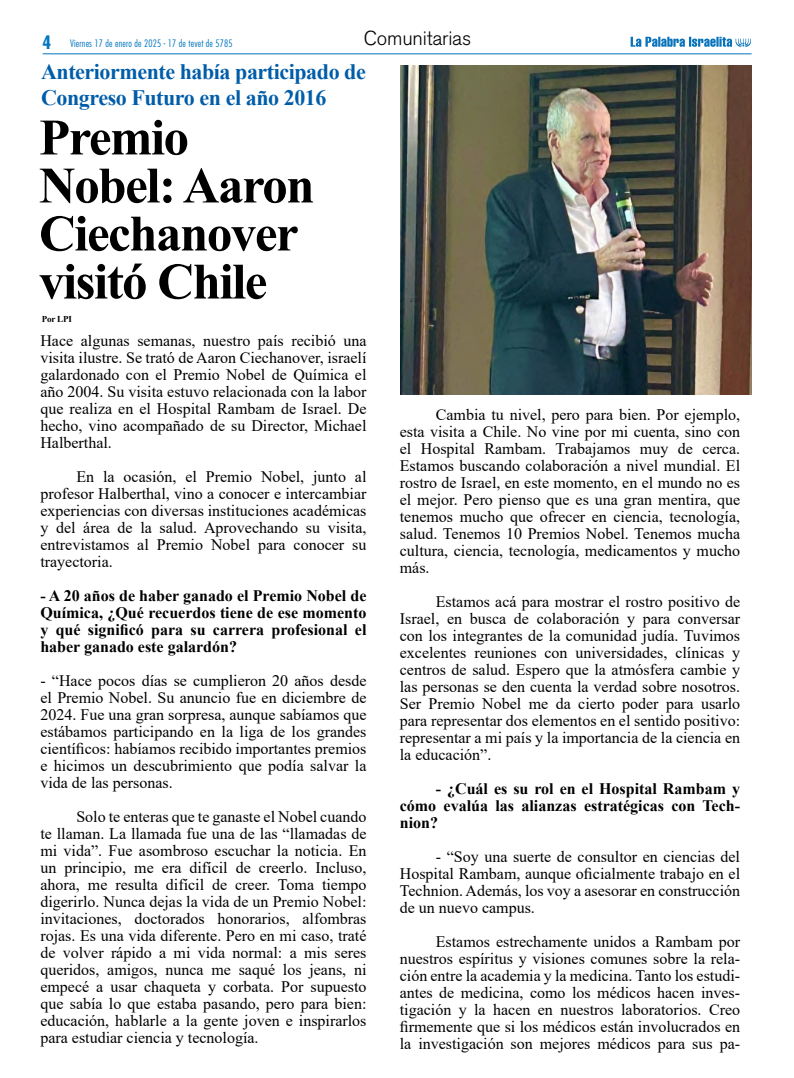
<style>
.page{position:relative;width:794px;height:1078px;background:#fff}
.page>*{position:absolute;margin:0;border:0;box-sizing:border-box;transform-origin:0 0}
.t1{font:700 51px/48px "Times New Roman";letter-spacing:-.03em;color:#000}
.t2{font:700 22px/26px "Times New Roman";letter-spacing:-.02em;color:#005da9}
.t3{font:300 20px "Akzidenz Grotesk BQ";letter-spacing:-.01em;color:#000}
.t4{font:16px/17px "Times New Roman";color:#000;text-align:justify}
.t5{font:700 16px/17px "Times New Roman";color:#000;text-align:justify}
.t6{font:300 condensed 10px "Futura Std";letter-spacing:.02em;color:#0075bf}
.t7{font:700 9px "Times New Roman";letter-spacing:-.02em;color:#000}
.s1{font-weight:700;font-size:18px}
</style>
<div class="page">
<img style="left:400px;top:65px;width:351px;height:329px">
<hr style="left:43px;top:53px;width:708px;height:1px;background:#0075bf">
<svg style="left:630px;top:37px;width:121px;height:10px"></svg>
<p class="t6" style="left:43px;top:38px;width:192px"><span class="s1">4</span> Viernes 17 de enero de 2025 - 17 de tevet de 5785</p>
<p class="t3" style="left:364px;top:27px;width:109px">Comunitarias</p>
<h2 class="t2" style="left:41px;top:58px;width:326px">Anteriormente había participado de<br>Congreso Futuro en el año 2016</h2>
<h1 class="t1" style="left:39px;top:112px;width:277px">Premio<br>Nobel: Aaron<br>Ciechanover visitó Chile</h1>
<p class="t4" style="left:40px;top:331px;width:328px">Hace algunas semanas, nuestro país recibió una visita ilustre. Se trató de Aaron Ciechanover, israelí galardonado con el Premio Nobel de Química el año 2004. Su visita estuvo relacionada con la labor que realiza en el Hospital Rambam de Israel. De hecho, vino acompañado de su Director, Michael Halberthal.</p>
<p class="t4" style="left:40px;top:467px;width:328px;text-indent:36px">En la ocasión, el Premio Nobel, junto al profesor Halberthal, vino a conocer e intercambiar experiencias con diversas instituciones académicas y del área de la salud. Aprovechando su visita, entrevistamos al Premio Nobel para conocer su trayectoria.</p>
<p class="t5" style="left:40px;top:586px;width:328px">- A 20 años de haber ganado el Premio Nobel de Química, ¿Qué recuerdos tiene de ese momento y qué significó para su carrera profesional el haber ganado este galardón?</p>
<p class="t4" style="left:40px;top:671px;width:328px">- “Hace pocos días se cumplieron 20 años desde el Premio Nobel. Su anuncio fue en diciembre de 2024. Fue una gran sorpresa, aunque sabíamos que estábamos participando en la liga de los grandes científicos: habíamos recibido importantes premios e hicimos un descubrimiento que podía salvar la vida de las personas.</p>
<p class="t4" style="left:40px;top:807px;width:328px;text-indent:36px">Solo te enteras que te ganaste el Nobel cuando te llaman. La llamada fue una de las “llamadas de mi vida”. Fue asombroso escuchar la noticia. En un principio, me era difícil de creerlo. Incluso, ahora, me resulta difícil de creer. Toma tiempo digerirlo. Nunca dejas la vida de un Premio Nobel: invitaciones, doctorados honorarios, alfombras rojas. Es una vida diferente. Pero en mi caso, traté de volver rápido a mi vida normal: a mis seres queridos, amigos, nunca me saqué los jeans, ni empecé a usar chaqueta y corbata. Por supuesto que sabía lo que estaba pasando, pero para bien: educación, hablarle a la gente joven e inspirarlos para estudiar ciencia y tecnología.</p>
<p class="t7" style="left:42px;top:312px;width:32px">Por LPI</p>
<p class="t4" style="left:400px;top:405px;width:342px;text-indent:36px">Cambia tu nivel, pero para bien. Por ejemplo, esta visita a Chile. No vine por mi cuenta, sino con el Hospital Rambam. Trabajamos muy de cerca.<br>Estamos buscando colaboración a nivel mundial. El rostro de Israel, en este momento, en el mundo no es el mejor. Pero pienso que es una gran mentira, que tenemos mucho que ofrecer en ciencia, tecnología, salud. Tenemos 10 Premios Nobel. Tenemos mucha cultura, ciencia, tecnología, medicamentos y mucho más.</p>
<p class="t4" style="left:400px;top:592px;width:342px;text-indent:36px">Estamos acá para mostrar el rostro positivo de Israel, en busca de colaboración y para conversar con los integrantes de la comunidad judía. Tuvimos excelentes reuniones con universidades, clínicas y centros de salud. Espero que la atmósfera cambie y las personas se den cuenta la verdad sobre nosotros.<br>Ser Premio Nobel me da cierto poder para usarlo para representar dos elementos en el sentido positivo: representar a mi país y la importancia de la ciencia en la educación”.</p>
<p class="t5" style="left:400px;top:779px;width:342px;text-indent:36px">- ¿Cuál es su rol en el Hospital Rambam y cómo evalúa las alianzas estratégicas con Tech&shy;nion?</p>
<p class="t4" style="left:400px;top:847px;width:342px;text-indent:36px">- “Soy una suerte de consultor en ciencias del Hospital Rambam, aunque oficialmente trabajo en el Technion. Además, los voy a asesorar en construcción de un nuevo campus.</p>
<p class="t4" style="left:400px;top:932px;width:342px;text-indent:36px">Estamos estrechamente unidos a Rambam por nuestros espíritus y visiones comunes sobre la rela&shy;ción entre la academia y la medicina. Tanto los estudi&shy;antes de medicina, como los médicos hacen inves&shy;tigación y la hacen en nuestros laboratorios. Creo firmemente que si los médicos están involucrados en la investigación son mejores médicos para sus pa-</p>
</div>
